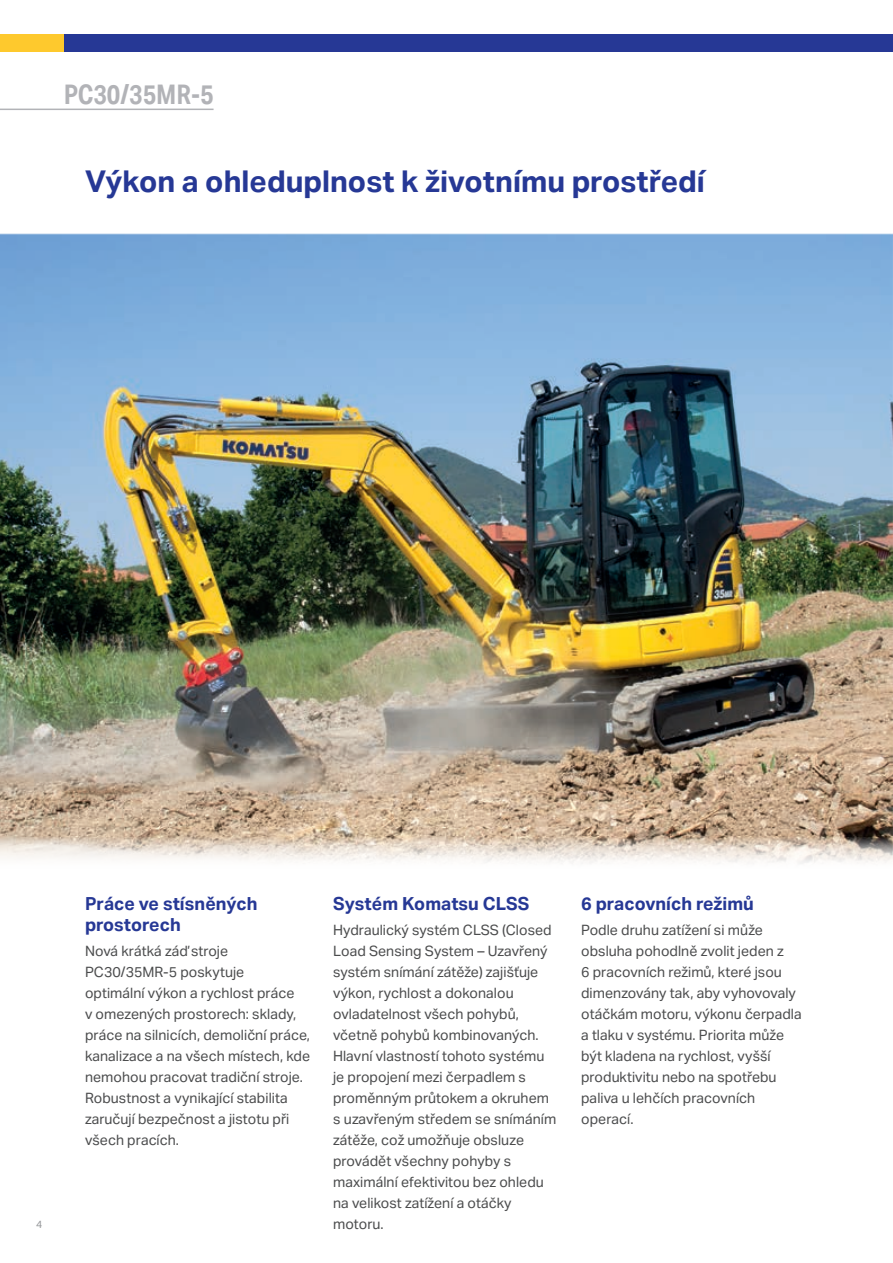
<style>
.page{position:relative;width:893px;height:1263px;background:#fff}
.page>*{position:absolute;margin:0;border:0;box-sizing:border-box;transform-origin:0 0}
.t1{font:700 30px "Aktiv Grotesk";color:#263895}
.t2{font:700 27px "Aktiv Grotesk Cd";color:#b2b3b7}
.t3{font:700 18px/21px "Aktiv Grotesk";color:#263895}
.t4{font:14.25px/21px "Aktiv Grotesk";color:#4b4c4d}
.t5{font:10.5px "Aktiv Grotesk";color:#939598}
</style>
<div class="page">
<img style="left:0;top:234px;width:893px;height:630px">
<hr style="left:0;top:109px;width:214px;height:1px;background:#b2b3b7">
<div style="left:0;top:34px;width:143px;height:17px;background:#fec92d"></div>
<div style="left:64px;top:34px;width:829px;height:17px;background:#263895"></div>
<h2 class="t2" style="left:64px;top:79px;width:151px">PC30/35MR-5</h2>
<h1 class="t1" style="left:85px;top:164px;width:621px">Výkon a ohleduplnost k životnímu prostředí</h1>
<p class="t5" style="left:36px;top:1218px;width:8px">4</p>
<p class="t3" style="left:85px;top:893px;width:174px">Práce ve stísněných prostorech</p>
<p class="t4" style="left:85px;top:941px;width:227px">Nová krátká záď stroje<br>PC30/35MR-5 poskytuje<br>optimální výkon a rychlost práce<br>v omezených prostorech: sklady, práce na silnicích, demoliční práce, kanalizace a na všech místech, kde nemohou pracovat tradiční stroje.<br>Robustnost a vynikající stabilita zaručují bezpečnost a jistotu při všech pracích.</p>
<p class="t3" style="left:333px;top:893px;width:198px">Systém Komatsu CLSS</p>
<p class="t4" style="left:333px;top:920px;width:225px">Hydraulický systém CLSS (Closed<br>Load Sensing System – Uzavřený systém snímání zátěže) zajišťuje výkon, rychlost a dokonalou ovladatelnost všech pohybů, včetně pohybů kombinovaných.<br>Hlavní vlastností tohoto systému je propojení mezi čerpadlem s proměnným průtokem a okruhem s uzavřeným středem se snímáním zátěže, což umožňuje obsluze provádět všechny pohyby s maximální efektivitou bez ohledu na velikost zatížení a otáčky motoru.</p>
<p class="t3" style="left:581px;top:893px;width:174px">6 pracovních režimů</p>
<p class="t4" style="left:581px;top:920px;width:222px">Podle druhu zatížení si může obsluha pohodlně zvolit jeden z<br>6 pracovních režimů, které jsou dimenzovány tak, aby vyhovovaly otáčkám motoru, výkonu čerpadla a tlaku v systému. Priorita může být kladena na rychlost, vyšší produktivitu nebo na spotřebu paliva u lehčích pracovních operací.</p>
</div>
